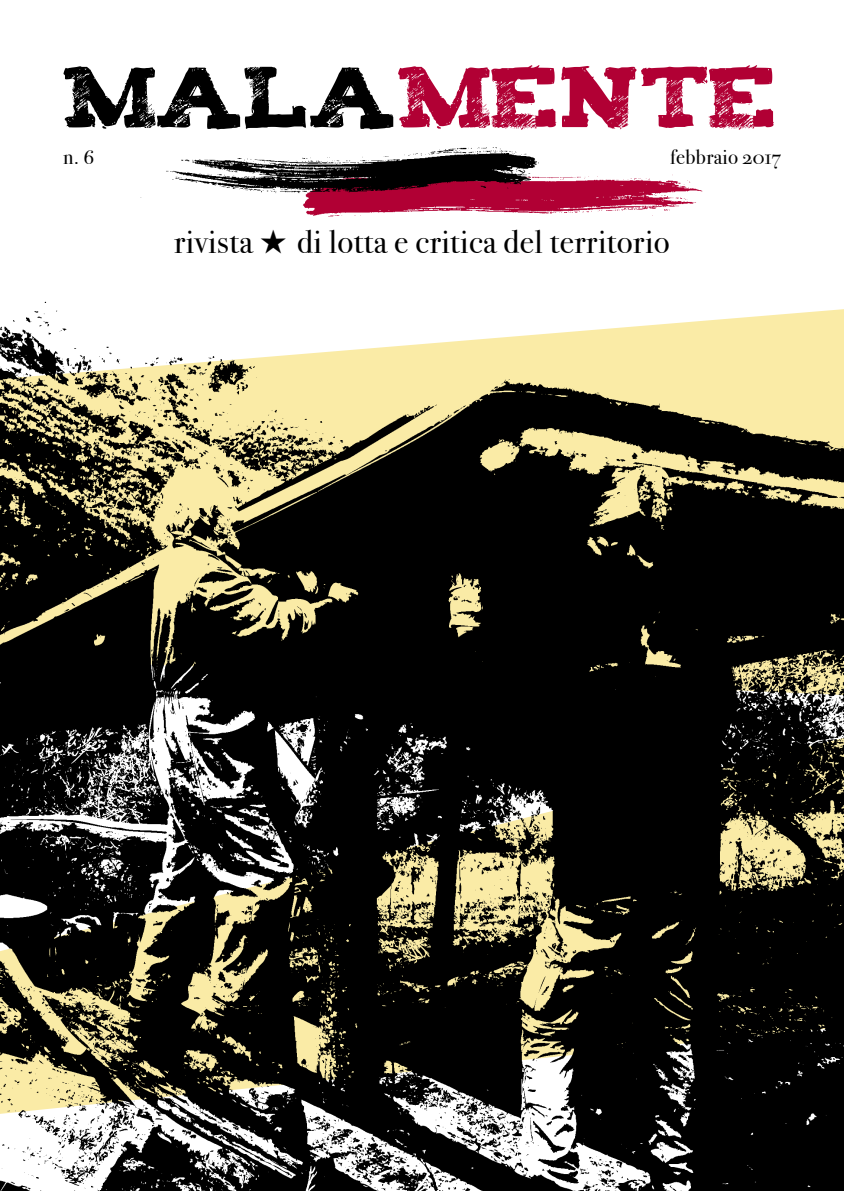
<style>
.page{position:relative;width:844px;height:1191px;background:#fff}
.page>*{position:absolute;margin:0;border:0;box-sizing:border-box;transform-origin:0 0}
.t1{font:70px "Tiza";color:#b10034}
.t2{font:33.25px "Bodoni Svty Two OSITCTT";letter-spacing:.015em;color:#000}
.t3{font:21px "Bodoni Svty Two OSITCTT";letter-spacing:.015em;color:#000}
.s1{color:#000}
</style>
<div class="page">
<img style="left:0;top:301px;width:843px;height:890px">
<img style="left:303px;top:174px;width:400px;height:43px">
<img style="left:140px;top:147px;width:496px;height:52px">
<h1 class="t1" style="left:64px;top:42px;width:717px"><span class="s1">MALA</span>MENTE</h1>
<p class="t3" style="left:63px;top:144px;width:32px">n. 6</p>
<p class="t3" style="left:670px;top:144px;width:112px">febbraio 2017</p>
<p class="t2" style="left:174px;top:222px;width:497px">rivista ★ di lotta e critica del territorio</p>
</div>
